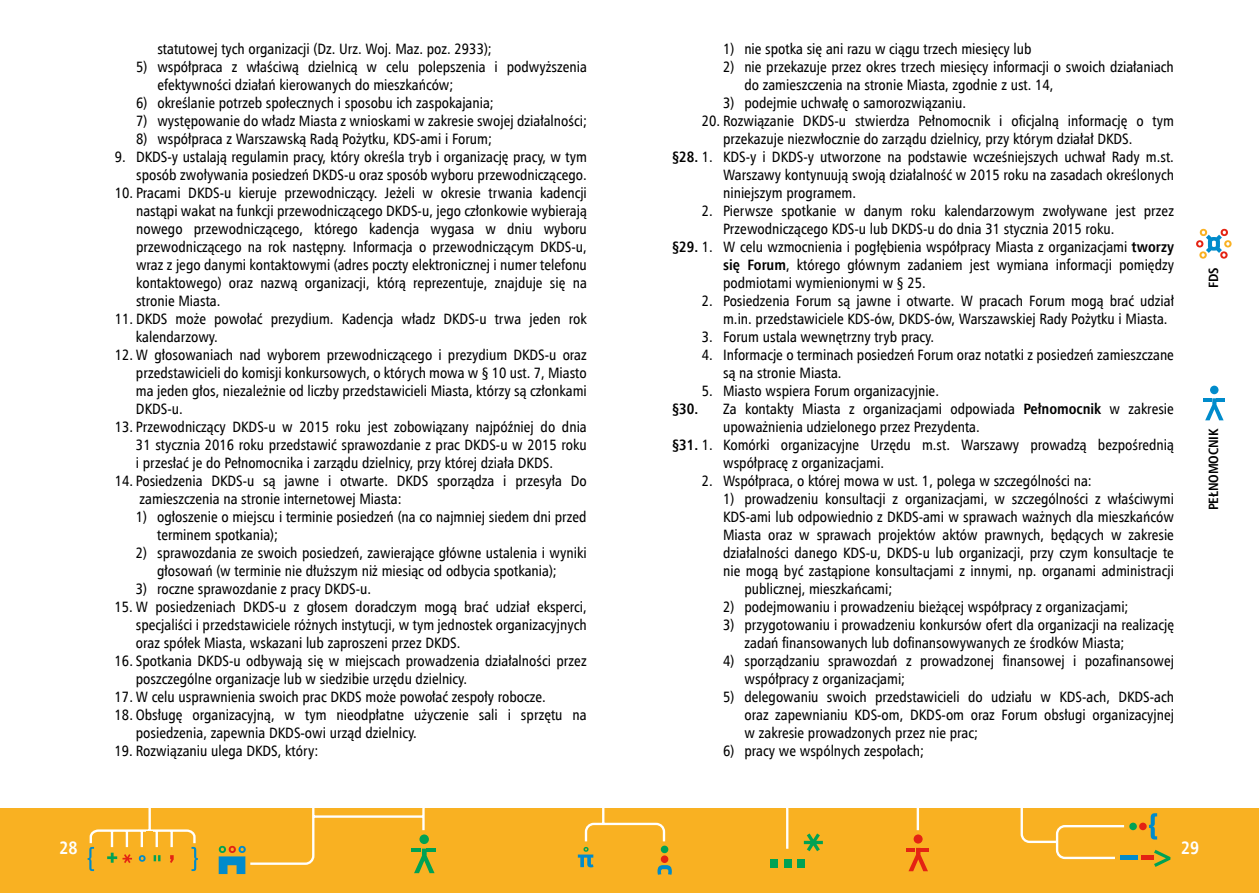
<style>
.page{position:relative;width:1259px;height:893px;background:#fff}
.page>*{position:absolute;margin:0;border:0;box-sizing:border-box;transform-origin:0 0}
.t1{font:700 18px "Humnst 777 Cn TL";color:#fff}
.t2{font:15px/18px "Humnst 777 Cn EU";color:#000}
.t3{font:700 15px "Humnst 777 Cn EU";color:#000}
.t4{font:700 13.5px "Humnst 777 Cn EU";letter-spacing:-.01em;color:#000}
.s1{font-weight:700}
</style>
<div class="page">
<div style="left:0;top:808px;width:1259px;height:85px;background:#f9b122"></div>
<svg style="left:89px;top:808px;width:1037px;height:58px"></svg>
<svg style="left:411px;top:849px;width:25px;height:24px"></svg>
<div style="left:419px;top:834px;width:10px;height:10px;background:#00a254;border-radius:50%"></div>
<svg style="left:906px;top:848px;width:23px;height:23px"></svg>
<div style="left:913px;top:834px;width:9px;height:9px;background:#e42313;border-radius:50%"></div>
<svg style="left:88px;top:847px;width:6px;height:24px"></svg>
<svg style="left:191px;top:847px;width:7px;height:24px"></svg>
<svg style="left:578px;top:847px;width:15px;height:20px"></svg>
<svg style="left:107px;top:853px;width:25px;height:10px"></svg>
<svg style="left:139px;top:855px;width:7px;height:7px"></svg>
<svg style="left:154px;top:855px;width:6px;height:6px"></svg>
<svg style="left:170px;top:855px;width:4px;height:8px"></svg>
<hr style="left:1120px;top:856px;width:18px;height:4px;background:#008bcb">
<hr style="left:1141px;top:856px;width:13px;height:4px;background:#e42313">
<svg style="left:1154px;top:850px;width:16px;height:17px"></svg>
<svg style="left:219px;top:846px;width:27px;height:28px"></svg>
<div style="left:770px;top:859px;width:7px;height:9px;background:#00a254"></div>
<div style="left:784px;top:859px;width:7px;height:9px;background:#00a254"></div>
<div style="left:797px;top:859px;width:7px;height:9px;background:#00a254"></div>
<svg style="left:804px;top:833px;width:19px;height:18px"></svg>
<div style="left:1129px;top:823px;width:8px;height:7px;background:#00a254;border-radius:50%"></div>
<div style="left:1139px;top:823px;width:7px;height:7px;background:#e42313;border-radius:50%"></div>
<svg style="left:1149px;top:813px;width:8px;height:26px"></svg>
<div style="left:661px;top:846px;width:7px;height:7px;background:#00a254;border-radius:50%"></div>
<div style="left:661px;top:855px;width:7px;height:8px;background:#e42313;border-radius:50%"></div>
<svg style="left:657px;top:865px;width:15px;height:10px"></svg>
<img style="left:147px;top:832px;width:5px;height:19px">
<svg style="left:1203px;top:398px;width:21px;height:22px"></svg>
<div style="left:1210px;top:386px;width:8px;height:8px;background:#008bcb;border-radius:50%"></div>
<svg style="left:1196px;top:229px;width:35px;height:30px"></svg>
<p class="t1" style="left:60px;top:836px;width:20px">28</p>
<p class="t2" style="left:157px;top:39px;width:336px">statutowej tych organizacji (Dz. Urz. Woj. Maz. poz. 2933);</p>
<p class="t2" style="left:157px;top:57px;width:431px;text-indent:-21px">5) współpraca z właściwą dzielnicą w celu polepszenia i podwyższenia efektywności działań kierowanych do mieszkańców;</p>
<p class="t2" style="left:136px;top:93px;width:359px">6) określanie potrzeb społecznych i sposobu ich zaspokajania;</p>
<p class="t2" style="left:136px;top:111px;width:452px">7) występowanie do władz Miasta z wnioskami w zakresie swojej działalności;</p>
<p class="t2" style="left:136px;top:129px;width:357px">8) współpraca z Warszawską Radą Pożytku, KDS-ami i Forum;</p>
<p class="t2" style="left:115px;top:147px;width:473px;text-align:right">9. DKDS-y ustalają regulamin pracy, który określa tryb i organizację pracy, w tym sposób zwoływania posiedzeń DKDS-u oraz sposób wyboru przewodniczącego.</p>
<p class="t2" style="left:136px;top:183px;width:452px;text-align:justify;text-indent:-21px">10. Pracami DKDS-u kieruje przewodniczący. Jeżeli w okresie trwania kadencji nastąpi wakat na funkcji przewodniczącego DKDS-u, jego członkowie wybierają nowego przewodniczącego, którego kadencja wygasa w dniu wyboru przewodniczącego na rok następny. Informacja o przewodniczącym DKDS-u, wraz z jego danymi kontaktowymi (adres poczty elektronicznej i numer telefonu kontaktowego) oraz nazwą organizacji, którą reprezentuje, znajduje się na stronie Miasta.</p>
<p class="t2" style="left:136px;top:309px;width:452px;text-indent:-21px">11. DKDS może powołać prezydium. Kadencja władz DKDS-u trwa jeden rok kalendarzowy.</p>
<p class="t2" style="left:136px;top:345px;width:452px;text-align:justify;text-indent:-21px">12. W głosowaniach nad wyborem przewodniczącego i prezydium DKDS-u oraz przedstawicieli do komisji konkursowych, o których mowa w § 10 ust. 7, Miasto ma jeden głos, niezależnie od liczby przedstawicieli Miasta, którzy są członkami DKDS-u.</p>
<p class="t2" style="left:136px;top:417px;width:452px;text-align:justify;text-indent:-21px">13. Przewodniczący DKDS-u w 2015 roku jest zobowiązany najpóźniej do dnia 31 stycznia 2016 roku przedstawić sprawozdanie z prac DKDS-u w 2015 roku i przesłać je do Pełnomocnika i zarządu dzielnicy, przy której działa DKDS.</p>
<p class="t2" style="left:140px;top:471px;width:449px;text-indent:-25px">14. Posiedzenia DKDS-u są jawne i otwarte. DKDS sporządza i przesyła Do zamieszczenia na stronie internetowej Miasta:</p>
<p class="t2" style="left:157px;top:507px;width:431px;text-indent:-21px">1) ogłoszenie o miejscu i terminie posiedzeń (na co najmniej siedem dni przed terminem spotkania);</p>
<p class="t2" style="left:136px;top:543px;width:452px;text-align:center">2) sprawozdania ze swoich posiedzeń, zawierające główne ustalenia i wyniki głosowań (w terminie nie dłuższym niż miesiąc od odbycia spotkania);</p>
<p class="t2" style="left:136px;top:579px;width:237px">3) roczne sprawozdanie z pracy DKDS-u.</p>
<p class="t2" style="left:136px;top:597px;width:452px;text-align:justify;text-indent:-21px">15. W posiedzeniach DKDS-u z głosem doradczym mogą brać udział eksperci, specjaliści i przedstawiciele różnych instytucji, w tym jednostek organizacyjnych oraz spółek Miasta, wskazani lub zaproszeni przez DKDS.</p>
<p class="t2" style="left:136px;top:651px;width:452px;text-indent:-21px">16. Spotkania DKDS-u odbywają się w miejscach prowadzenia działalności przez poszczególne organizacje lub w siedzibie urzędu dzielnicy.</p>
<p class="t2" style="left:115px;top:687px;width:433px">17. W celu usprawnienia swoich prac DKDS może powołać zespoły robocze.</p>
<p class="t2" style="left:136px;top:705px;width:452px;text-indent:-21px">18. Obsługę organizacyjną, w tym nieodpłatne użyczenie sali i sprzętu na posiedzenia, zapewnia DKDS-owi urząd dzielnicy.</p>
<p class="t2" style="left:115px;top:741px;width:205px">19. Rozwiązaniu ulega DKDS, który:</p>
<p class="t2" style="left:723px;top:39px;width:310px">1) nie spotka się ani razu w ciągu trzech miesięcy lub</p>
<p class="t2" style="left:744px;top:57px;width:431px;text-indent:-21px">2) nie przekazuje przez okres trzech miesięcy informacji o swoich działaniach do zamieszczenia na stronie Miasta, zgodnie z ust. 14,</p>
<p class="t2" style="left:723px;top:93px;width:244px">3) podejmie uchwałę o samorozwiązaniu.</p>
<p class="t2" style="left:702px;top:111px;width:473px">20. Rozwiązanie DKDS-u stwierdza Pełnomocnik i oficjalną informację o tym</p>
<p class="t2" style="left:723px;top:129px;width:411px">przekazuje niezwłocznie do zarządu dzielnicy, przy którym działał DKDS.</p>
<p class="t2" style="left:672px;top:147px;width:503px"><span class="s1">§28.</span> 1. KDS-y i DKDS-y utworzone na podstawie wcześniejszych uchwał Rady m.st.</p>
<p class="t2" style="left:723px;top:165px;width:452px">Warszawy kontynuują swoją działalność w 2015 roku na zasadach określonych</p>
<p class="t2" style="left:723px;top:183px;width:134px">niniejszym programem.</p>
<p class="t2" style="left:702px;top:201px;width:474px">2. Pierwsze spotkanie w danym roku kalendarzowym zwoływane jest przez</p>
<p class="t2" style="left:723px;top:219px;width:393px">Przewodniczącego KDS-u lub DKDS-u do dnia 31 stycznia 2015 roku.</p>
<p class="t2" style="left:672px;top:237px;width:503px"><span class="s1">§29.</span> 1. W celu wzmocnienia i pogłębienia współpracy Miasta z organizacjami <span class="s1">tworzy</span></p>
<p class="t2" style="left:723px;top:255px;width:452px"><span class="s1">się Forum</span>, którego głównym zadaniem jest wymiana informacji pomiędzy</p>
<p class="t2" style="left:723px;top:273px;width:204px">podmiotami wymienionymi w § 25.</p>
<p class="t2" style="left:723px;top:291px;width:452px;text-indent:-21px">2. Posiedzenia Forum są jawne i otwarte. W pracach Forum mogą brać udział m.in. przedstawiciele KDS-ów, DKDS-ów, Warszawskiej Rady Pożytku i Miasta.</p>
<p class="t2" style="left:702px;top:327px;width:234px">3. Forum ustala wewnętrzny tryb pracy.</p>
<p class="t2" style="left:723px;top:345px;width:452px;text-indent:-21px">4. Informacje o terminach posiedzeń Forum oraz notatki z posiedzeń zamieszczane są na stronie Miasta.</p>
<p class="t2" style="left:702px;top:381px;width:239px">5. Miasto wspiera Forum organizacyjnie.</p>
<p class="t3" style="left:672px;top:399px;width:28px">§30.</p>
<p class="t2" style="left:723px;top:399px;width:452px">Za kontakty Miasta z organizacjami odpowiada <span class="s1">Pełnomocnik</span> w zakresie</p>
<p class="t2" style="left:723px;top:417px;width:258px">upoważnienia udzielonego przez Prezydenta.</p>
<p class="t2" style="left:672px;top:435px;width:503px"><span class="s1">§31.</span> 1. Komórki organizacyjne Urzędu m.st. Warszawy prowadzą bezpośrednią</p>
<p class="t2" style="left:723px;top:453px;width:162px">współpracę z organizacjami.</p>
<p class="t2" style="left:702px;top:471px;width:391px">2. Współpraca, o której mowa w ust. 1, polega w szczególności na:</p>
<p class="t2" style="left:723px;top:489px;width:452px">1) prowadzeniu konsultacji z organizacjami, w szczególności z właściwymi</p>
<p class="t2" style="left:723px;top:507px;width:452px">KDS-ami lub odpowiednio z DKDS-ami w sprawach ważnych dla mieszkańców</p>
<p class="t2" style="left:723px;top:525px;width:452px">Miasta oraz w sprawach projektów aktów prawnych, będących w zakresie</p>
<p class="t2" style="left:723px;top:543px;width:452px">działalności danego KDS-u, DKDS-u lub organizacji, przy czym konsultacje te</p>
<p class="t2" style="left:723px;top:561px;width:452px">nie mogą być zastąpione konsultacjami z innymi, np. organami administracji</p>
<p class="t2" style="left:744px;top:579px;width:149px">publicznej, mieszkańcami;</p>
<p class="t2" style="left:723px;top:597px;width:407px">2) podejmowaniu i prowadzeniu bieżącej współpracy z organizacjami;</p>
<p class="t2" style="left:744px;top:615px;width:431px;text-indent:-21px">3) przygotowaniu i prowadzeniu konkursów ofert dla organizacji na realizację zadań finansowanych lub dofinansowywanych ze środków Miasta;</p>
<p class="t2" style="left:744px;top:651px;width:431px;text-indent:-21px">4) sporządzaniu sprawozdań z prowadzonej finansowej i pozafinansowej współpracy z organizacjami;</p>
<p class="t2" style="left:744px;top:687px;width:431px;text-align:justify;text-indent:-21px">5) delegowaniu swoich przedstawicieli do udziału w KDS-ach, DKDS-ach oraz zapewnianiu KDS-om, DKDS-om oraz Forum obsługi organizacyjnej w zakresie prowadzonych przez nie prac;</p>
<p class="t2" style="left:723px;top:741px;width:202px">6) pracy we wspólnych zespołach;</p>
<p class="t4" style="left:1204px;top:288px;width:22px;rotate:-90deg">FDS</p>
<p class="t4" style="left:1204px;top:510px;width:83px;rotate:-90deg">PEŁNOMOCNIK</p>
<p class="t1" style="left:1181px;top:836px;width:20px">29</p>
</div>
